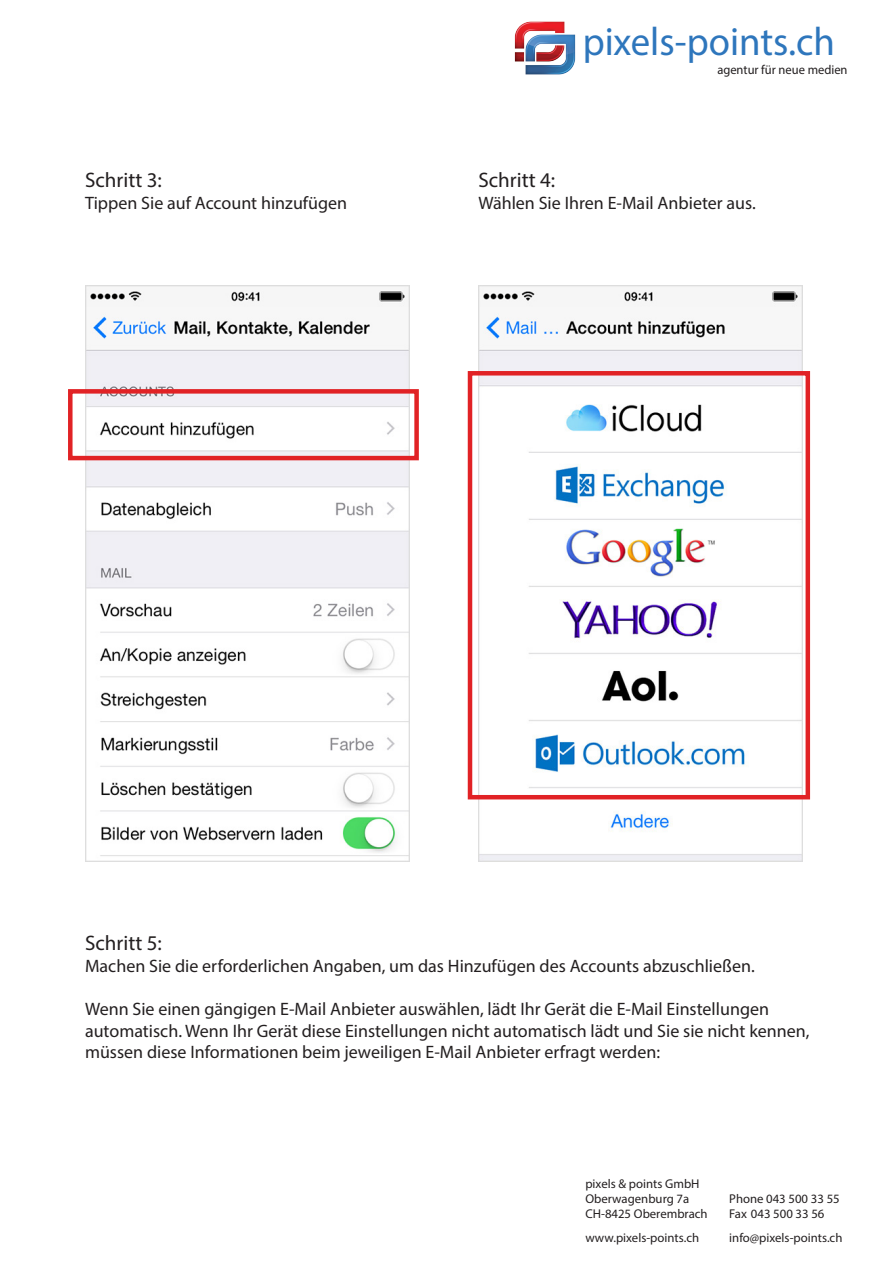
<style>
.page{position:relative;width:893px;height:1263px;background:#fff}
.page>*{position:absolute;margin:0;border:0;box-sizing:border-box;transform-origin:0 0}
.t1{font:39.9px "Myriad Pro";color:#2e76bc}
.t2{font:21px "Myriad Pro";color:#231f20}
.t3{font:18px/21.6px "Myriad Pro";color:#231f20}
.t4{font:12.9px "Myriad Pro";color:#231f20}
.t5{font:12.75px/15px "Myriad Pro";color:#231f20}
</style>
<div class="page">
<img style="left:514px;top:21px;width:61px;height:53px">
<img style="left:85px;top:286px;width:324px;height:575px">
<img style="left:478px;top:286px;width:324px;height:575px">
<div style="left:68px;top:389px;width:351px;height:71px;border:4px solid #e12225"></div>
<div style="left:468px;top:371px;width:342px;height:428px;border:4px solid #e12225"></div>
<p class="t2" style="left:85px;top:167px;width:78px">Schritt 3:</p>
<p class="t3" style="left:85px;top:191px;width:264px">Tippen Sie auf Account hinzufügen</p>
<h1 class="t1" style="left:583px;top:17px;width:254px">pi xels-points.ch</h1>
<p class="t4" style="left:717px;top:61px;width:132px">agentur für neue medien</p>
<p class="t2" style="left:478px;top:167px;width:78px">Schritt 4:</p>
<p class="t3" style="left:478px;top:191px;width:279px">Wählen Sie Ihren E-Mail Anbieter aus.</p>
<p class="t2" style="left:85px;top:930px;width:78px">Schritt 5:</p>
<p class="t3" style="left:85px;top:955px;width:671px">Machen Sie die erforderlichen Angaben, um das Hinzufügen des Accounts abzuschließen.</p>
<p class="t3" style="left:85px;top:998px;width:726px">Wenn Sie einen gängigen E-Mail Anbieter auswählen, lädt Ihr Gerät die E-Mail Einstellungen automatisch. Wenn Ihr Gerät diese Einstellungen nicht automatisch lädt und Sie sie nicht kennen, müssen diese Informationen beim jeweiligen E-Mail Anbieter erfragt werden:</p>
<p class="t5" style="left:585px;top:1176px;width:124px">pixels &amp; points GmbH<br>Oberwagenburg 7a<br>CH-8425 Oberembrach</p>
<p class="t5" style="left:585px;top:1230px;width:115px">www.pixels-points.ch</p>
<p class="t5" style="left:729px;top:1191px;width:112px">Phone 043 500 33 55<br>Fax 043 500 33 56</p>
<p class="t5" style="left:729px;top:1230px;width:115px">info@pixels-points.ch</p>
</div>
